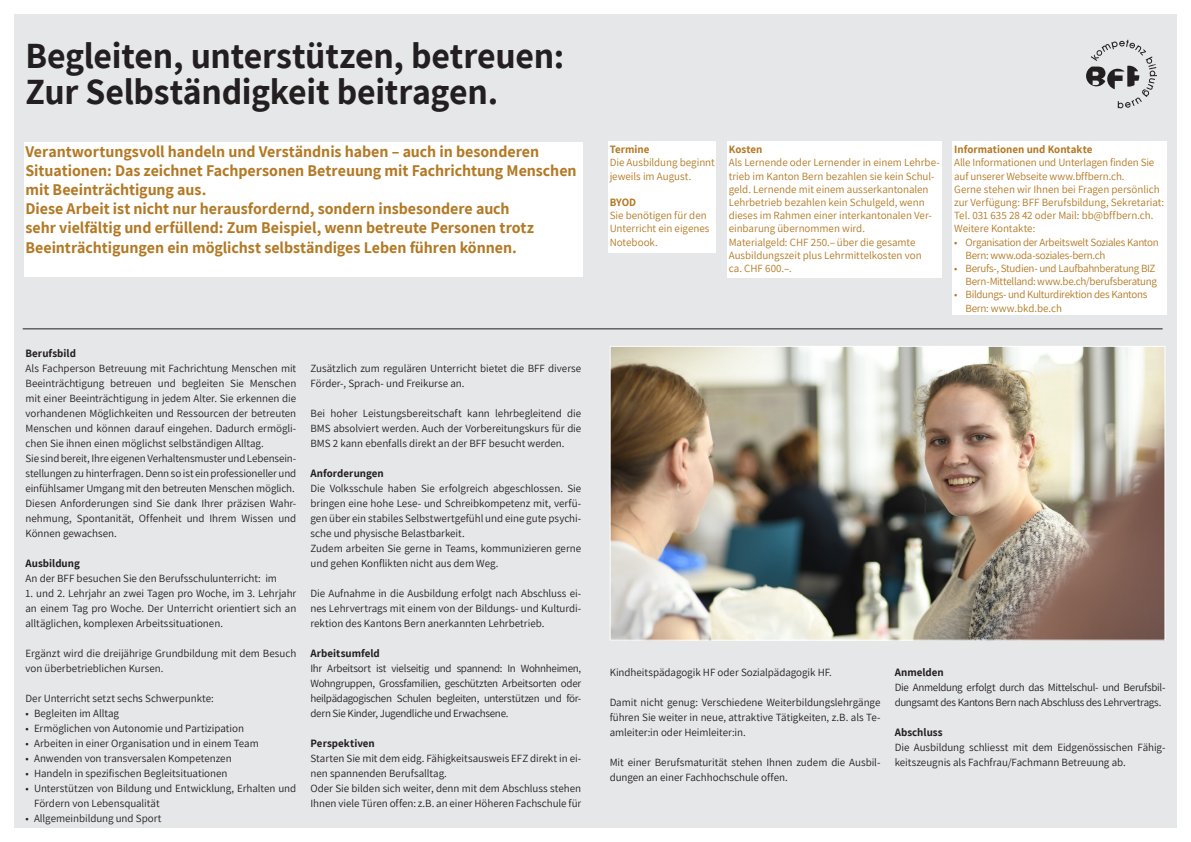
<style>
.page{position:relative;width:1191px;height:842px;background:#fff}
.page>*{position:absolute;margin:0;border:0;box-sizing:border-box;transform-origin:0 0}
.t1{font:700 36px/36px "Assistant";letter-spacing:-.005em;color:#231f20}
.t2{font:700 16px/19.2px "Assistant";letter-spacing:-.005em;color:#b37924}
.t3{font:11px/15px "Assistant";letter-spacing:-.005em;color:#231f20}
.t4{font:11px/13.2px "Assistant";letter-spacing:-.005em;color:#b37924}
.t5{font:11px/13.2px "Assistant";letter-spacing:-.025em;color:#b37924}
.t6{font:11px/15px "Assistant";letter-spacing:-.025em;color:#231f20}
.t7{font:700 11px "Assistant";letter-spacing:.005em;color:#231f20}
.t8{font:11px/13.2px "Assistant";letter-spacing:-.03em;color:#b37924}
.t9{font:700 11px "Assistant";color:#b37924}
</style>
<div class="page">
<div style="left:14px;top:14px;width:1162px;height:814px;background:#e6e7e9"></div>
<div style="left:24px;top:142px;width:559px;height:134px;background:#fff"></div>
<div style="left:608px;top:142px;width:108px;height:111px;background:#fff"></div>
<div style="left:727px;top:142px;width:214px;height:136px;background:#fff"></div>
<div style="left:952px;top:142px;width:214px;height:173px;background:#fff"></div>
<svg style="left:1086px;top:40px;width:71px;height:68px"></svg>
<hr style="left:23px;top:329px;width:1139px;height:1px;background:#231f20">
<img style="left:611px;top:348px;width:552px;height:291px">
<div style="left:609px;top:346px;width:556px;height:295px;border:1px solid #fff"></div>
<h1 class="t1" style="left:26px;top:37px;width:540px">Begleiten, unterstützen, betreuen:<br>Zur Selbständigkeit beitragen.</h1>
<p class="t2" style="left:26px;top:141px;width:552px">Verantwortungsvoll handeln und Verständnis haben – auch in besonderen Situationen: Das zeichnet Fachpersonen Betreuung mit Fachrichtung Menschen mit Beeinträchtigung aus.<br>Diese Arbeit ist nicht nur herausfordernd, sondern insbesondere auch<br>sehr vielfältig und erfüllend: Zum Beispiel, wenn betreute Personen trotz Beeinträchtigungen ein möglichst selbständiges Leben führen können.</p>
<p class="t7" style="left:26px;top:346px;width:52px">Berufsbild</p>
<p class="t3" style="left:26px;top:360px;width:272px">Als Fachperson Betreuung mit Fachrichtung Menschen mit Beeinträchtigung betreuen und begleiten Sie Menschen mit einer Beeinträchtigung in jedem Alter. Sie erkennen die vorhandenen Möglichkeiten und Ressourcen der betreuten Menschen und können darauf eingehen. Dadurch ermögli&shy;chen Sie ihnen einen möglichst selbständigen Alltag.<br>Sie sind bereit, Ihre eigenen Verhaltensmuster und Lebensein&shy;stellungen zu hinterfragen. Denn so ist ein professioneller und einfühlsamer Umgang mit den betreuten Menschen möglich.<br>Diesen Anforderungen sind Sie dank Ihrer präzisen Wahr&shy;nehmung, Spontanität, Offenheit und Ihrem Wissen und Können gewachsen.</p>
<p class="t7" style="left:26px;top:556px;width:56px">Ausbildung</p>
<p class="t3" style="left:26px;top:570px;width:253px">An der BFF besuchen Sie den Berufsschulunterricht: im</p>
<p class="t3" style="left:26px;top:585px;width:272px;text-align:justify">1. und 2. Lehrjahr an zwei Tagen pro Woche, im 3. Lehrjahr an einem Tag pro Woche. Der Unterricht orientiert sich an alltäglichen, komplexen Arbeitssituationen.</p>
<p class="t3" style="left:26px;top:645px;width:272px">Ergänzt wird die dreijährige Grundbildung mit dem Besuch von überbetrieblichen Kursen.</p>
<p class="t3" style="left:26px;top:690px;width:190px">Der Unterricht setzt sechs Schwerpunkte:</p>
<p class="t3" style="left:26px;top:705px;width:95px">• Begleiten im Alltag</p>
<p class="t3" style="left:26px;top:720px;width:220px">• Ermöglichen von Autonomie und Partizipation</p>
<p class="t3" style="left:26px;top:735px;width:235px">• Arbeiten in einer Organisation und in einem Team</p>
<p class="t3" style="left:26px;top:750px;width:208px">• Anwenden von transversalen Kompetenzen</p>
<p class="t3" style="left:26px;top:765px;width:204px">• Handeln in spezifischen Begleitsituationen</p>
<p class="t3" style="left:34px;top:780px;width:264px;text-indent:-9px">• Unterstützen von Bildung und Entwicklung, Erhalten und<br>Fördern von Lebensqualität</p>
<p class="t3" style="left:26px;top:810px;width:137px">• Allgemeinbildung und Sport</p>
<p class="t3" style="left:310px;top:360px;width:272px">Zusätzlich zum regulären Unterricht bietet die BFF diverse<br>Förder-, Sprach- und Freikurse an.</p>
<p class="t3" style="left:310px;top:405px;width:272px;text-align:justify">Bei hoher Leistungsbereitschaft kann lehrbegleitend die BMS absolviert werden. Auch der Vorbereitungskurs für die BMS 2 kann ebenfalls direkt an der BFF besucht werden.</p>
<p class="t7" style="left:310px;top:466px;width:75px">Anforderungen</p>
<p class="t3" style="left:310px;top:480px;width:272px">Die Volksschule haben Sie erfolgreich abgeschlossen. Sie bringen eine hohe Lese- und Schreibkompetenz mit, verfü&shy;gen über ein stabiles Selbstwertgefühl und eine gute psychi&shy;sche und physische Belastbarkeit.<br>Zudem arbeiten Sie gerne in Teams, kommunizieren gerne und gehen Konflikten nicht aus dem Weg.</p>
<p class="t3" style="left:310px;top:585px;width:272px;text-align:justify">Die Aufnahme in die Ausbildung erfolgt nach Abschluss ei&shy;nes Lehrvertrags mit einem von der Bildungs- und Kulturdi&shy;rektion des Kantons Bern anerkannten Lehrbetrieb.</p>
<p class="t7" style="left:310px;top:646px;width:71px">Arbeitsumfeld</p>
<p class="t3" style="left:310px;top:660px;width:272px;text-align:justify">Ihr Arbeitsort ist vielseitig und spannend: In Wohnheimen, Wohngruppen, Grossfamilien, geschützten Arbeitsorten oder heilpädagogischen Schulen begleiten, unterstützen und för&shy;dern Sie Kinder, Jugendliche und Erwachsene.</p>
<p class="t7" style="left:310px;top:736px;width:66px">Perspektiven</p>
<p class="t3" style="left:310px;top:751px;width:272px">Starten Sie mit dem eidg. Fähigkeitsausweis EFZ direkt in ei&shy;nen spannenden Berufsalltag.<br>Oder Sie bilden sich weiter, denn mit dem Abschluss stehen Ihnen viele Türen offen: z.B. an einer Höheren Fachschule für</p>
<p class="t9" style="left:609px;top:142px;width:41px">Termine</p>
<p class="t4" style="left:609px;top:156px;width:107px">Die Ausbildung beginnt jeweils im August.</p>
<p class="t9" style="left:609px;top:195px;width:28px">BYOD</p>
<p class="t4" style="left:609px;top:208px;width:101px">Sie benötigen für den<br>Unterricht ein eigenes<br>Notebook.</p>
<p class="t9" style="left:728px;top:142px;width:35px">Kosten</p>
<p class="t4" style="left:728px;top:156px;width:212px">Als Lernende oder Lernender in einem Lehrbe&shy;trieb im Kanton Bern bezahlen sie kein Schul&shy;geld. Lernende mit einem ausserkantonalen Lehrbetrieb bezahlen kein Schulgeld, wenn dieses im Rahmen einer interkantonalen Ver&shy;einbarung übernommen wird.<br>Materialgeld: CHF 250.– über die gesamte Ausbildungszeit plus Lehrmittelkosten von<br>ca. CHF 600.–.</p>
<p class="t9" style="left:954px;top:142px;width:140px">Informationen und Kontakte</p>
<p class="t4" style="left:954px;top:156px;width:212px">Alle Informationen und Unterlagen finden Sie auf unserer Webseite www.bffbern.ch.<br>Gerne stehen wir Ihnen bei Fragen persönlich zur Verfügung: BFF Berufsbildung, Sekretariat:<br>Tel. 031 635 28 42 oder Mail: bb@bffbern.ch.<br>Weitere Kontakte:</p>
<p class="t5" style="left:965px;top:235px;width:195px;text-indent:-11px">• Organisation der Arbeitswelt Soziales Kanton<br>Bern: www.oda-soziales-bern.ch</p>
<p class="t5" style="left:954px;top:261px;width:204px;text-align:right">• Berufs-, Studien- und Laufbahnberatung BIZ<br>Bern-Mittelland: www.be.ch/berufsberatung</p>
<p class="t8" style="left:965px;top:288px;width:183px;text-indent:-11px">• Bildungs- und Kulturdirektion des Kantons<br>Bern: www.bkd.be.ch</p>
<p class="t3" style="left:609px;top:664px;width:224px">Kindheitspädagogik HF oder Sozialpädagogik HF.</p>
<p class="t3" style="left:609px;top:694px;width:272px;text-align:justify">Damit nicht genug: Verschiedene Weiterbildungslehrgänge führen Sie weiter in neue, attraktive Tätigkeiten, z.B. als Te&shy;amleiter:in oder Heimleiter:in.</p>
<p class="t3" style="left:609px;top:754px;width:272px">Mit einer Berufsmaturität stehen Ihnen zudem die Ausbil&shy;dungen an einer Fachhochschule offen.</p>
<p class="t7" style="left:894px;top:665px;width:51px">Anmelden</p>
<p class="t6" style="left:894px;top:679px;width:272px">Die Anmeldung erfolgt durch das Mittelschul- und Berufsbil&shy;dungsamt des Kantons Bern nach Abschluss des Lehrvertrags.</p>
<p class="t7" style="left:894px;top:725px;width:49px">Abschluss</p>
<p class="t3" style="left:894px;top:739px;width:272px">Die Ausbildung schliesst mit dem Eidgenössischen Fähig&shy;keitszeugnis als Fachfrau/Fachmann Betreuung ab.</p>
</div>
